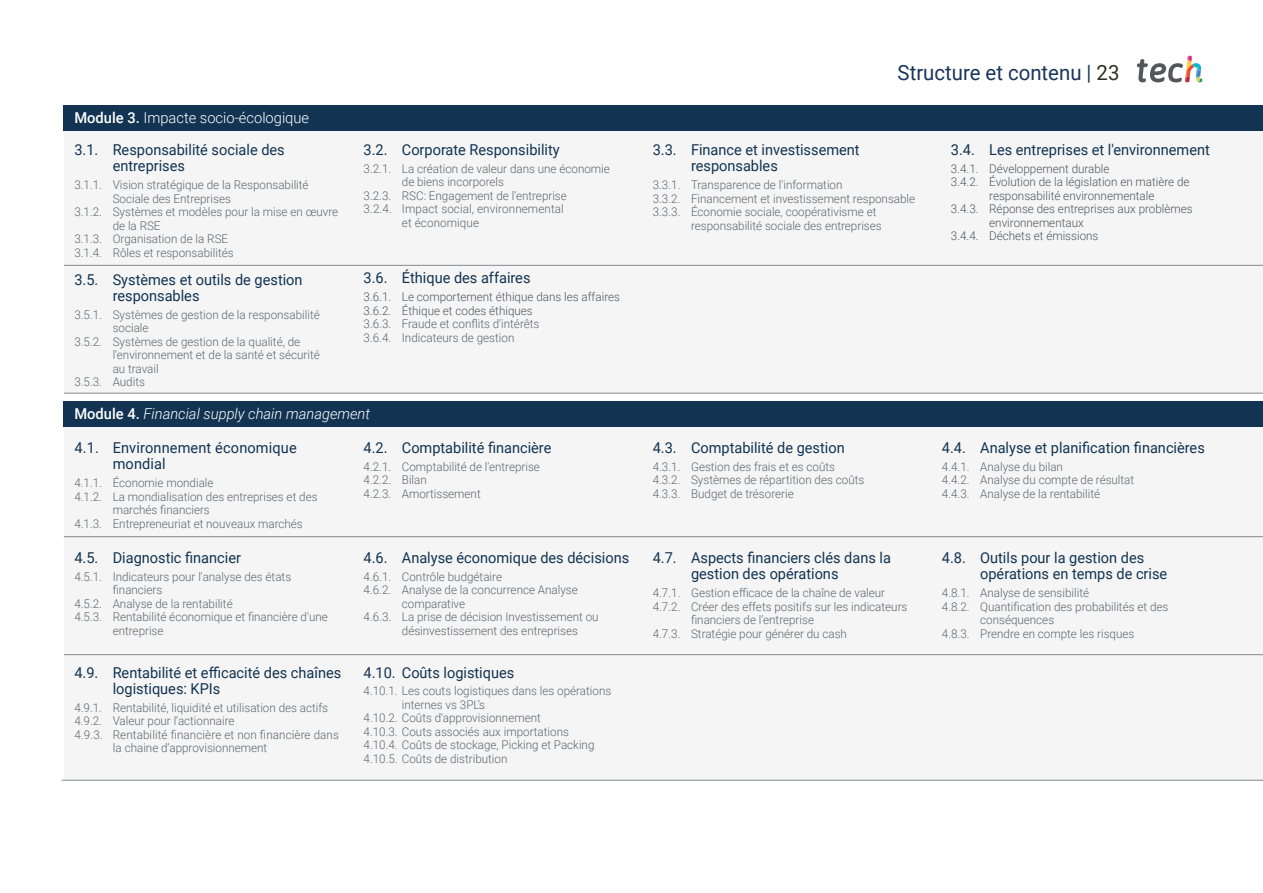
<style>
.page{position:relative;width:1263px;height:893px;background:#fff}
.page>*{position:absolute;margin:0;border:0;box-sizing:border-box;transform-origin:0 0}
.t1{font:21px "Roboto";color:#1a355c}
.t2{font:15px/16.5px "Roboto";color:#123352}
.t3{font:italic 300 15px "Roboto";color:#fff}
.t4{font:300 15px "Roboto";color:#fff}
.t5{font:300 12px/13.5px "Roboto";color:#61646a}
.t6{font:300 12px/13.5px "Roboto";color:#52555b}
.s1{font-weight:500}
.s2{font-weight:500;font-style:normal}
.s3{color:#312e20}
</style>
<div class="page">
<div style="left:64px;top:132px;width:1199px;height:261px;background:#f4f5f4"></div>
<div style="left:64px;top:427px;width:1199px;height:353px;background:#f4f5f4"></div>
<div style="left:64px;top:105px;width:1199px;height:26px;background:#123352"></div>
<div style="left:64px;top:401px;width:1199px;height:26px;background:#123352"></div>
<hr style="left:64px;top:393px;width:1199px;height:1px;background:#878a8e">
<hr style="left:64px;top:265px;width:1199px;height:1px;background:#878a8e">
<hr style="left:62px;top:780px;width:1201px;height:1px;background:#878a8e">
<hr style="left:64px;top:654px;width:1199px;height:1px;background:#878a8e">
<hr style="left:64px;top:536px;width:1199px;height:1px;background:#878a8e">
<svg style="left:1137px;top:56px;width:65px;height:27px"></svg>
<p class="t4" style="left:74px;top:107px;width:236px"><span class="s1">Module 3.</span> Impacte socio-écologique</p>
<p class="t2" style="left:113px;top:141px;width:174px;text-indent:-38px">3.1. Responsabilité sociale des entreprises</p>
<p class="t5" style="left:74px;top:178px;width:236px">3.1.1. Vision stratégique de la Responsabilité</p>
<p class="t5" style="left:113px;top:191px;width:120px">Sociale des Entreprises</p>
<p class="t5" style="left:74px;top:205px;width:265px">3.1.2. Systèmes et modèles pour la mise en œuvre</p>
<p class="t5" style="left:113px;top:218px;width:49px">de la RSE</p>
<p class="t5" style="left:74px;top:232px;width:155px">3.1.3. Organisation de la RSE</p>
<p class="t5" style="left:74px;top:245px;width:161px">3.1.4. Rôles et responsabilités</p>
<p class="t2" style="left:113px;top:270px;width:191px;text-indent:-38px">3.5. Systèmes et outils de gestion responsables</p>
<p class="t5" style="left:74px;top:307px;width:247px">3.5.1. Systèmes de gestion de la responsabilité</p>
<p class="t5" style="left:113px;top:321px;width:37px">sociale</p>
<p class="t5" style="left:74px;top:334px;width:227px">3.5.2. Systèmes de gestion de la qualité, de</p>
<p class="t5" style="left:113px;top:348px;width:209px">l'environnement et de la santé et sécurité</p>
<p class="t5" style="left:113px;top:361px;width:48px">au travail</p>
<p class="t5" style="left:74px;top:375px;width:72px">3.5.3. Audits</p>
<p class="t2" style="left:364px;top:141px;width:198px">3.2. Corporate Responsibility</p>
<p class="t5" style="left:364px;top:161px;width:248px">3.2.1. La création de valeur dans une économie</p>
<p class="t5" style="left:402px;top:175px;width:104px">de biens incorporels</p>
<p class="t5" style="left:364px;top:188px;width:205px">3.2.3. RSC: Engagement de l'entreprise</p>
<p class="t5" style="left:364px;top:202px;width:202px">3.2.4. Impact social, environnemental</p>
<p class="t5" style="left:402px;top:215px;width:79px">et économique</p>
<p class="t2" style="left:364px;top:269px;width:168px">3.6. Éthique des affaires</p>
<p class="t6" style="left:364px;top:290px;width:258px">3.6.1. Le comportement éthique dans les affaires<br>3.6.2. Éthique et codes éthiques</p>
<p class="t5" style="left:364px;top:317px;width:177px">3.6.3. Fraude et conflits d'intérêts<br>3.6.4. Indicateurs de gestion</p>
<p class="t3" style="left:74px;top:403px;width:297px"><span class="s2">Module 4.</span> Financial supply chain management</p>
<p class="t2" style="left:113px;top:439px;width:186px;text-indent:-38px">4.1. Environnement économique mondial</p>
<p class="t5" style="left:74px;top:476px;width:141px">4.1.1. Économie mondiale</p>
<p class="t5" style="left:74px;top:489px;width:245px">4.1.2. La mondialisation des entreprises et des</p>
<p class="t5" style="left:113px;top:503px;width:99px">marchés financiers</p>
<p class="t5" style="left:74px;top:516px;width:230px">4.1.3. Entrepreneuriat et nouveaux marchés</p>
<p class="t2" style="left:74px;top:549px;width:168px">4.5. Diagnostic financier</p>
<p class="t5" style="left:74px;top:569px;width:218px">4.5.1. Indicateurs pour l'analyse des états</p>
<p class="t5" style="left:113px;top:583px;width:51px">financiers</p>
<p class="t5" style="left:74px;top:596px;width:160px">4.5.2. Analyse de la rentabilité</p>
<p class="t5" style="left:74px;top:610px;width:255px">4.5.3. Rentabilité économique et financière d'une</p>
<p class="t5" style="left:113px;top:623px;width:52px">entreprise</p>
<p class="t2" style="left:113px;top:663px;width:230px;text-indent:-38px">4.9. Rentabilité et efficacité des chaînes logistiques: KPIs</p>
<p class="t5" style="left:74px;top:700px;width:255px">4.9.1. Rentabilité, liquidité et utilisation des actifs</p>
<p class="t5" style="left:74px;top:714px;width:162px">4.9.2. Valeur pour l'actionnaire</p>
<p class="t5" style="left:74px;top:727px;width:266px">4.9.3. Rentabilité financière et non financière dans</p>
<p class="t5" style="left:113px;top:741px;width:156px">la chaine d’approvisionnement</p>
<p class="t2" style="left:364px;top:439px;width:189px">4.2. Comptabilité financière</p>
<p class="t5" style="left:364px;top:459px;width:178px">4.2.1. Comptabilité de l'entreprise<br>4.2.2. Bilan<br>4.2.3. Amortissement</p>
<p class="t2" style="left:364px;top:549px;width:267px">4.6. Analyse économique des décisions</p>
<p class="t5" style="left:364px;top:569px;width:140px">4.6.1. Contrôle budgétaire</p>
<p class="t5" style="left:364px;top:583px;width:216px">4.6.2. Analyse de la concurrence Analyse</p>
<p class="t5" style="left:402px;top:596px;width:65px">comparative</p>
<p class="t5" style="left:364px;top:610px;width:237px">4.6.3. La prise de décision Investissement ou</p>
<p class="t5" style="left:402px;top:623px;width:178px">désinvestissement des entreprises</p>
<p class="t2" style="left:364px;top:663px;width:152px">4.10. Coûts logistiques</p>
<p class="t5" style="left:364px;top:684px;width:249px">4.10.1. Les couts logistiques dans les opérations</p>
<p class="t5" style="left:402px;top:697px;width:85px">internes vs 3PL’s</p>
<p class="t5" style="left:364px;top:711px;width:179px">4.10.2. Coûts d'approvisionnement</p>
<p class="t5" style="left:364px;top:724px;width:207px">4.10.3. Couts associés aux importations</p>
<p class="t5" style="left:364px;top:738px;width:232px">4.10.4. Coûts de stockage, Picking et Packing</p>
<p class="t5" style="left:364px;top:751px;width:145px">4.10.5. Coûts de distribution</p>
<h1 class="t1" style="left:898px;top:57px;width:223px">Structure et contenu | <span class="s3">23</span></h1>
<p class="t2" style="left:691px;top:141px;width:170px;text-indent:-38px">3.3. Finance et investissement responsables</p>
<p class="t5" style="left:653px;top:178px;width:191px">3.3.1. Transparence de l'information</p>
<p class="t5" style="left:653px;top:191px;width:264px">3.3.2. Financement et investissement responsable</p>
<p class="t5" style="left:653px;top:205px;width:225px">3.3.3. Économie sociale, coopérativisme et</p>
<p class="t5" style="left:691px;top:218px;width:192px">responsabilité sociale des entreprises</p>
<p class="t2" style="left:951px;top:141px;width:260px">3.4. Les entreprises et l'environnement</p>
<p class="t6" style="left:951px;top:161px;width:160px">3.4.1. Développement durable</p>
<p class="t6" style="left:951px;top:175px;width:240px">3.4.2. Évolution de la législation en matière de</p>
<p class="t6" style="left:989px;top:188px;width:167px">responsabilité environnementale</p>
<p class="t6" style="left:951px;top:202px;width:243px">3.4.3. Réponse des entreprises aux problèmes</p>
<p class="t6" style="left:989px;top:215px;width:96px">environnementaux</p>
<p class="t6" style="left:951px;top:229px;width:149px">3.4.4. Déchets et émissions</p>
<p class="t2" style="left:653px;top:439px;width:193px">4.3. Comptabilité de gestion</p>
<p class="t5" style="left:653px;top:459px;width:213px">4.3.1. Gestion des frais et es coûts<br>4.3.2. Systèmes de répartition des coûts<br>4.3.3. Budget de trésorerie</p>
<p class="t2" style="left:691px;top:549px;width:201px;text-indent:-38px">4.7. Aspects financiers clés dans la gestion des opérations</p>
<p class="t5" style="left:653px;top:586px;width:234px">4.7.1. Gestion efficace de la chaîne de valeur</p>
<p class="t5" style="left:653px;top:599px;width:256px">4.7.2. Créer des effets positifs sur les indicateurs</p>
<p class="t5" style="left:691px;top:613px;width:125px">financiers de l’entreprise</p>
<p class="t5" style="left:653px;top:626px;width:196px">4.7.3. Stratégie pour générer du cash</p>
<p class="t2" style="left:942px;top:439px;width:264px">4.4. Analyse et planification financières</p>
<p class="t5" style="left:942px;top:459px;width:194px">4.4.1. Analyse du bilan<br>4.4.2. Analyse du compte de résultat<br>4.4.3. Analyse de la rentabilité</p>
<p class="t2" style="left:980px;top:549px;width:189px;text-indent:-38px">4.8. Outils pour la gestion des opérations en temps de crise</p>
<p class="t5" style="left:942px;top:586px;width:149px">4.8.1. Analyse de sensibilité</p>
<p class="t5" style="left:942px;top:599px;width:228px">4.8.2. Quantification des probabilités et des</p>
<p class="t5" style="left:980px;top:613px;width:76px">conséquences</p>
<p class="t5" style="left:942px;top:626px;width:194px">4.8.3. Prendre en compte les risques</p>
</div>
